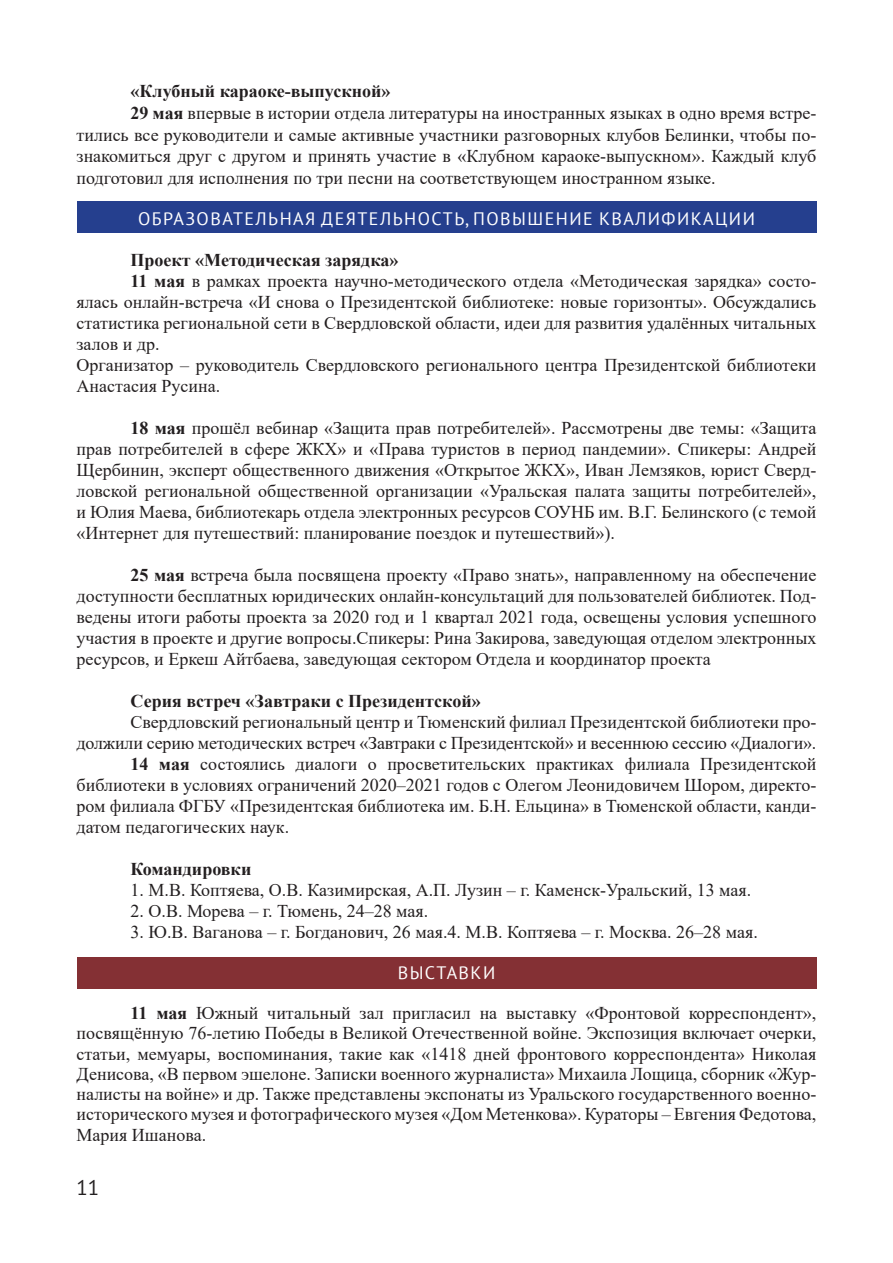
<style>
.page{position:relative;width:893px;height:1263px;background:#fff}
.page>*{position:absolute;margin:0;border:0;box-sizing:border-box;transform-origin:0 0}
.t1{font:21px "PT Sans";color:#231f20}
.t2{font:18px/21px "Times New Roman";color:#231f20;text-align:justify}
.t3{font:700 18px "Times New Roman";color:#231f20}
.t4{font:18px "PT Sans";letter-spacing:.08em;color:#fff}
.s1{font-weight:700}
</style>
<div class="page">
<div style="left:77px;top:957px;width:739px;height:32px;background:#843034"></div>
<div style="left:77px;top:201px;width:739px;height:32px;background:#253f8e"></div>
<p class="t3" style="left:131px;top:78px;width:261px">«Клубный караоке-выпускной»</p>
<p class="t2" style="left:131px;top:102px;width:687px"><span class="s1">29 мая</span> впервые в истории отдела литературы на иностранных языках в одно время встре-</p>
<p class="t2" style="left:77px;top:124px;width:741px">тились все руководители и самые активные участники разговорных клубов Белинки, чтобы по-</p>
<p class="t2" style="left:77px;top:145px;width:741px">знакомиться друг с другом и принять участие в «Клубном караоке-выпускном». Каждый клуб</p>
<p class="t2" style="left:77px;top:167px;width:640px">подготовил для исполнения по три песни на соответствующем иностранном языке.</p>
<p class="t4" style="left:138px;top:207px;width:618px">ОБРАЗОВАТЕЛЬНАЯ ДЕЯТЕЛЬНОСТЬ, ПОВЫШЕНИЕ КВАЛИФИКАЦИИ</p>
<p class="t3" style="left:131px;top:247px;width:269px">Проект «Методическая зарядка»</p>
<p class="t2" style="left:131px;top:270px;width:687px"><span class="s1">11 мая</span> в рамках проекта научно-методического отдела «Методическая зарядка» состо-</p>
<p class="t2" style="left:77px;top:291px;width:741px">ялась онлайн-встреча «И снова о Президентской библиотеке: новые горизонты». Обсуждались</p>
<p class="t2" style="left:77px;top:312px;width:741px">статистика региональной сети в Свердловской области, идеи для развития удалённых читальных</p>
<p class="t2" style="left:77px;top:333px;width:85px">залов и др.</p>
<p class="t2" style="left:77px;top:354px;width:741px">Организатор – руководитель Свердловского регионального центра Президентской библиотеки</p>
<p class="t2" style="left:77px;top:375px;width:145px">Анастасия Русина.</p>
<p class="t2" style="left:77px;top:417px;width:741px;text-indent:54px"><span class="s1">18 мая</span> прошёл вебинар «Защита прав потребителей». Рассмотрены две темы: «Защита прав потребителей в сфере ЖКХ» и «Права туристов в период пандемии». Спикеры: Андрей Щербинин, эксперт общественного движения «Открытое ЖКХ», Иван Лемзяков, юрист Сверд&shy;ловской региональной общественной организации «Уральская палата защиты потребителей», и Юлия Маева, библиотекарь отдела электронных ресурсов СОУНБ им. В.Г. Белинского (с темой «Интернет для путешествий: планирование поездок и путешествий»).</p>
<p class="t2" style="left:77px;top:564px;width:741px;text-indent:54px"><span class="s1">25 мая</span> встреча была посвящена проекту «Право знать», направленному на обеспечение доступности бесплатных юридических онлайн-консультаций для пользователей библиотек. Под&shy;ведены итоги работы проекта за 2020 год и 1 квартал 2021 года, освещены условия успешного участия в проекте и другие вопросы.Спикеры: Рина Закирова, заведующая отделом электронных ресурсов, и Еркеш Айтбаева, заведующая сектором Отдела и координатор проекта</p>
<p class="t3" style="left:131px;top:688px;width:352px">Серия встреч «Завтраки с Президентской»</p>
<p class="t2" style="left:131px;top:711px;width:687px">Свердловский региональный центр и Тюменский филиал Президентской библиотеки про-</p>
<p class="t2" style="left:77px;top:732px;width:741px">должили серию методических встреч «Завтраки с Президентской» и весеннюю сессию «Диалоги».</p>
<p class="t2" style="left:131px;top:753px;width:687px"><span class="s1">14 мая</span> состоялись диалоги о просветительских практиках филиала Президентской</p>
<p class="t2" style="left:77px;top:774px;width:741px">библиотеки в условиях ограничений 2020–2021 годов с Олегом Леонидовичем Шором, директо-</p>
<p class="t2" style="left:77px;top:795px;width:741px">ром филиала ФГБУ «Президентская библиотека им. Б.Н. Ельцина» в Тюменской области, канди-</p>
<p class="t2" style="left:77px;top:816px;width:214px">датом педагогических наук.</p>
<p class="t3" style="left:131px;top:856px;width:122px">Командировки</p>
<p class="t2" style="left:131px;top:879px;width:622px">1. М.В. Коптяева, О.В. Казимирская, А.П. Лузин – г. Каменск-Уральский, 13 мая.</p>
<p class="t2" style="left:131px;top:900px;width:299px">2. О.В. Морева – г. Тюмень, 24–28 мая.</p>
<p class="t2" style="left:131px;top:921px;width:629px">3. Ю.В. Ваганова – г. Богданович, 26 мая.4. М.В. Коптяева – г. Москва. 26–28 мая.</p>
<p class="t4" style="left:398px;top:961px;width:99px">ВЫСТАВКИ</p>
<p class="t2" style="left:77px;top:1002px;width:741px;line-height:20.2px;text-indent:54px"><span class="s1">11 мая</span> Южный читальный зал пригласил на выставку «Фронтовой корреспондент», посвящённую 76-летию Победы в Великой Отечественной войне. Экспозиция включает очерки, статьи, мемуары, воспоминания, такие как «1418 дней фронтового корреспондента» Николая Денисова, «В первом эшелоне. Записки военного журналиста» Михаила Лощица, сборник «Жур&shy;налисты на войне» и др. Также представлены экспонаты из Уральского государственного военно&shy;исторического музея и фотографического музея «Дом Метенкова». Кураторы – Евгения Федотова, Мария Ишанова.</p>
<p class="t1" style="left:77px;top:1174px;width:24px">11</p>
</div>
